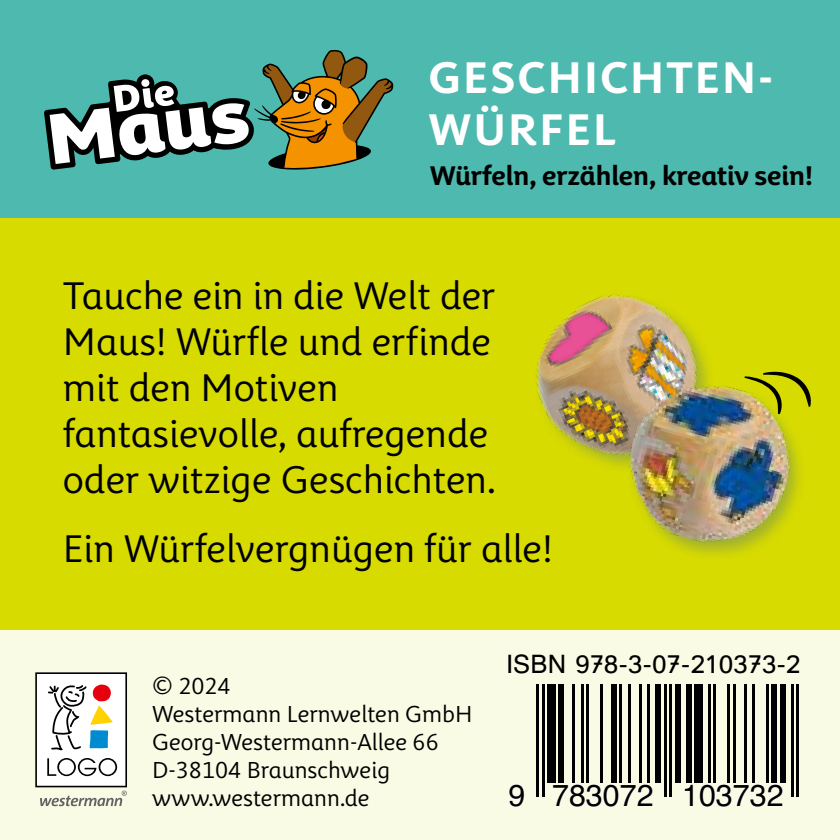
<style>
.page{position:relative;width:840px;height:840px;background:#fff}
.page>*{position:absolute;margin:0;border:0;box-sizing:border-box;transform-origin:0 0}
.t1{font:700 46px/52px "WDR Die Maus";letter-spacing:.045em;color:#fff}
.t2{font:40px/46px "WDR Die Maus";color:#000}
.t3{font:30.4px "Helvetica";color:#000}
.t4{font:700 28px "WDR Die Maus";letter-spacing:-.005em;color:#000}
.t5{font:26px "Druckschrift BH";letter-spacing:-.005em;color:#000}
.t6{font:24px/28px "WDR Die Maus";color:#000}
</style>
<div class="page">
<div style="left:0;top:0;width:839px;height:839px;background:#d7db00"></div>
<div style="left:0;top:629px;width:839px;height:210px;background:#fafbe5"></div>
<div style="left:0;top:0;width:839px;height:218px;background:#4ebaaf"></div>
<svg style="left:44px;top:50px;width:350px;height:120px"></svg>
<svg style="left:35px;top:672px;width:92px;height:133px;background:#d4d3cf"></svg>
<img style="left:536px;top:294px;width:169px;height:169px">
<img style="left:605px;top:360px;width:194px;height:194px">
<svg style="left:743px;top:371px;width:68px;height:43px"></svg>
<svg style="left:536px;top:684px;width:263px;height:113px"></svg>
<hr style="left:536px;top:683px;width:3px;height:99px;background:#000">
<hr style="left:541px;top:683px;width:3px;height:99px;background:#000">
<div style="left:547px;top:683px;width:8px;height:99px;background:#000"></div>
<div style="left:558px;top:683px;width:6px;height:99px;background:#000"></div>
<hr style="left:572px;top:683px;width:3px;height:99px;background:#000">
<hr style="left:580px;top:683px;width:3px;height:99px;background:#000">
<hr style="left:586px;top:683px;width:2px;height:99px;background:#000">
<hr style="left:599px;top:683px;width:3px;height:99px;background:#000">
<div style="left:610px;top:683px;width:6px;height:99px;background:#000"></div>
<hr style="left:619px;top:683px;width:3px;height:99px;background:#000">
<hr style="left:627px;top:683px;width:3px;height:99px;background:#000">
<hr style="left:638px;top:683px;width:3px;height:99px;background:#000">
<hr style="left:646px;top:683px;width:3px;height:99px;background:#000">
<div style="left:655px;top:683px;width:5px;height:99px;background:#000"></div>
<hr style="left:663px;top:683px;width:3px;height:99px;background:#000">
<hr style="left:669px;top:683px;width:2px;height:99px;background:#000">
<div style="left:674px;top:683px;width:6px;height:99px;background:#000"></div>
<div style="left:685px;top:683px;width:6px;height:99px;background:#000"></div>
<div style="left:693px;top:683px;width:9px;height:99px;background:#000"></div>
<hr style="left:707px;top:683px;width:3px;height:99px;background:#000">
<hr style="left:713px;top:683px;width:3px;height:99px;background:#000">
<hr style="left:727px;top:683px;width:2px;height:99px;background:#000">
<hr style="left:732px;top:683px;width:3px;height:99px;background:#000">
<hr style="left:743px;top:683px;width:3px;height:99px;background:#000">
<hr style="left:751px;top:683px;width:3px;height:99px;background:#000">
<hr style="left:765px;top:683px;width:3px;height:99px;background:#000">
<div style="left:771px;top:683px;width:5px;height:99px;background:#000"></div>
<div style="left:779px;top:683px;width:6px;height:99px;background:#000"></div>
<hr style="left:790px;top:683px;width:3px;height:99px;background:#000">
<hr style="left:796px;top:683px;width:2px;height:99px;background:#000">
<hr style="left:536px;top:782px;width:3px;height:14px;background:#000">
<hr style="left:541px;top:782px;width:3px;height:14px;background:#000">
<hr style="left:663px;top:782px;width:3px;height:14px;background:#000">
<svg style="left:669px;top:782px;width:2px;height:14px"></svg>
<hr style="left:790px;top:782px;width:3px;height:14px;background:#000">
<svg style="left:796px;top:782px;width:2px;height:14px"></svg>
<p class="t1" style="left:428px;top:49px;width:346px">GESCHICHTEN-<br>WÜRFEL</p>
<p class="t4" style="left:429px;top:155px;width:384px">Würfeln, erzählen, kreativ sein!</p>
<p class="t2" style="left:63px;top:270px;width:434px">Tauche ein in die Welt der<br>Maus! Würfle und erfinde mit den Motiven fantasievolle, aufregende oder witzige Geschichten.</p>
<p class="t2" style="left:63px;top:523px;width:491px">Ein Würfelvergnügen für alle!</p>
<p class="t6" style="left:152px;top:670px;width:322px">© 2024<br>Westermann Lernwelten GmbH<br>Georg-Westermann-Allee 66<br>D-38104 Braunschweig www.westermann.de</p>
<p class="t5" style="left:505px;top:648px;width:296px">ISBN 978-3-07-210373-2</p>
<p class="t3" style="left:508px;top:771px;width:276px">9 783072 103732</p>
</div>
